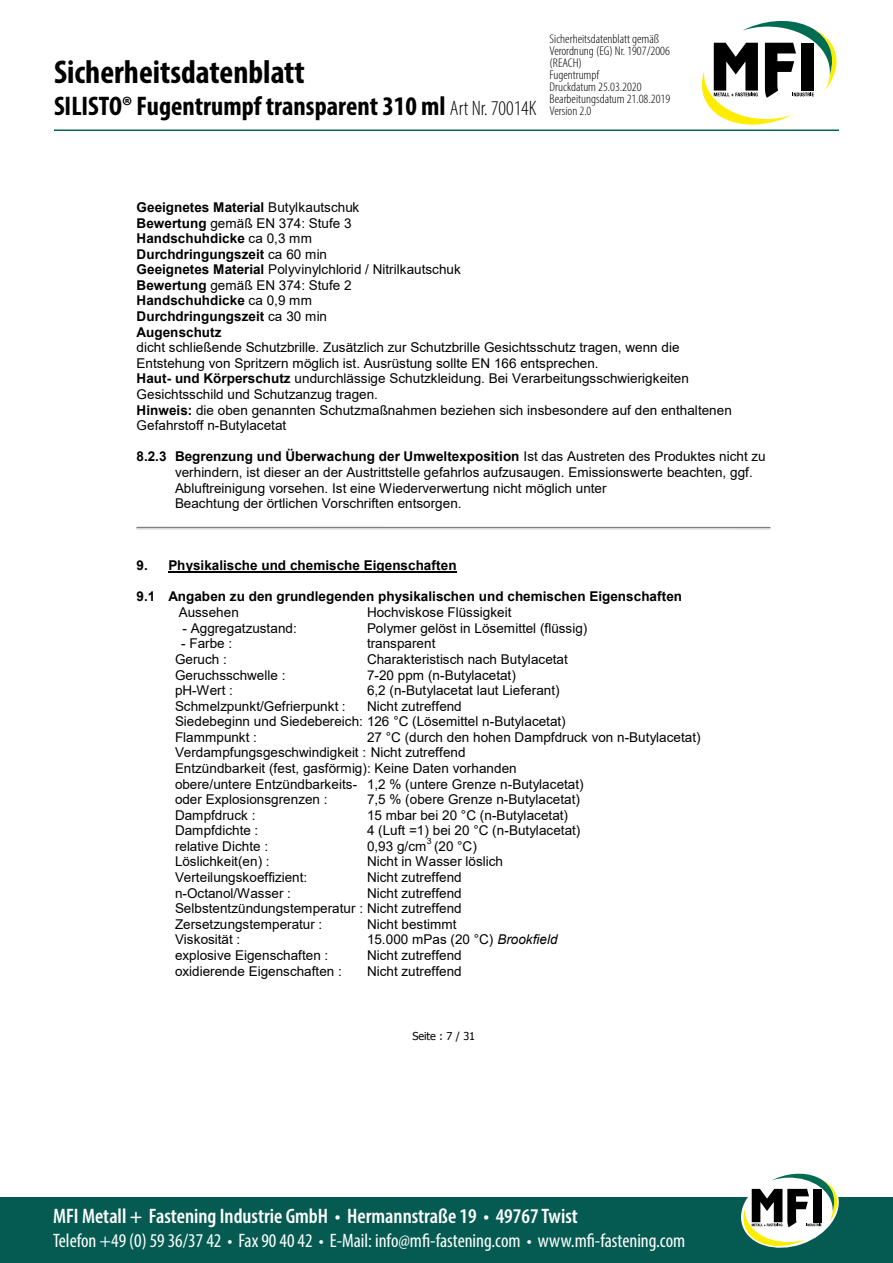
<style>
.page{position:relative;width:893px;height:1263px;background:#fff}
.page>*{position:absolute;margin:0;border:0;box-sizing:border-box;transform-origin:0 0}
.t1{font:700 condensed 33px "Myriad Pro";color:#000}
.t2{font:700 condensed 27px "Myriad Pro";color:#000}
.t3{font:600 condensed 21px "Myriad Pro";color:#fff}
.t4{font:condensed 19.5px "Myriad Pro";color:#fff}
.t5{font:13.5px/15.6px "Arial";color:#000}
.t6{font:700 13.5px/15.6px "Arial";color:#000}
.t7{font:300 condensed 12.75px/12px "Myriad Pro";color:#000;scale:1.06 1}
.t8{font:10.95px "Tahoma";letter-spacing:-.005em;color:#000}
.t9{font:8.85px "Arial";color:#000}
.s1{font-weight:300;font-size:21px}
.s2{font-weight:400}
.s3{font-weight:700}
.s4{font-style:italic}
</style>
<div class="page">
<hr style="left:54px;top:129px;width:785px;height:2px;background:#00664b">
<svg style="left:702px;top:20px;width:135px;height:105px"></svg>
<div style="left:0;top:1197px;width:893px;height:66px;background:#055b52"></div>
<svg style="left:741px;top:1173px;width:98px;height:75px"></svg>
<hr style="left:168px;top:572px;width:289px;height:1px;background:#000">
<hr style="left:136px;top:527px;width:634px;height:1px;background:#808080">
<hr style="left:136px;top:528px;width:634px;height:2px;background:#d4d4d4">
<h1 class="t1" style="left:54px;top:51px;width:252px">Sicherheitsdatenblatt</h1>
<h2 class="t2" style="left:54px;top:89px;width:484px">SILISTO® Fugentrumpf transparent 310 ml <span class="s1">Art Nr. 70014K</span></h2>
<p class="t6" style="left:137px;top:109px;width:150px">Erstellt am: 12.09.2012</p>
<p class="t7" style="left:550px;top:33px;width:115px">Sicherheitsdatenblatt gemäß<br>Verordnung (EG) Nr. 1907/2006 (REACH)<br>Fugentrumpf<br>Druckdatum 25.03.2020<br>Bearbeitungsdatum 21.08.2019<br>Version 2.0</p>
<p class="t6" style="left:137px;top:199px;width:326px">Geeignetes Material <span class="s2">Butylkautschuk<br></span>Bewertung <span class="s2">gemäß EN 374: Stufe 3<br></span>Handschuhdicke <span class="s2">ca 0,3 mm<br></span>Durchdringungszeit <span class="s2">ca 60 min<br></span>Geeignetes Material <span class="s2">Polyvinylchlorid / Nitrilkautschuk<br></span>Bewertung <span class="s2">gemäß EN 374: Stufe 2<br></span>Handschuhdicke <span class="s2">ca 0,9 mm<br></span>Durchdringungszeit <span class="s2">ca 30 min<br></span>Augenschutz</p>
<p class="t5" style="left:137px;top:340px;width:597px">dicht schließende Schutzbrille. Zusätzlich zur Schutzbrille Gesichtsschutz tragen, wenn die Entstehung von Spritzern möglich ist. Ausrüstung sollte EN 166 entsprechen.<br><span class="s3">Haut- und Körperschutz</span> undurchlässige Schutzkleidung. Bei Verarbeitungsschwierigkeiten Gesichtsschild und Schutzanzug tragen.<br><span class="s3">Hinweis:</span> die oben genannten Schutzmaßnahmen beziehen sich insbesondere auf den enthaltenen Gefahrstoff n-Butylacetat</p>
<p class="t5" style="left:175px;top:448px;width:592px;text-indent:-38px"><span class="s3">8.2.3 Begrenzung und Überwachung der Umweltexposition</span> Ist das Austreten des Produktes nicht zu verhindern, ist dieser an der Austrittstelle gefahrlos aufzusaugen. Emissionswerte beachten, ggf.<br>Abluftreinigung vorsehen. Ist eine Wiederverwertung nicht möglich unter<br>Beachtung der örtlichen Vorschriften entsorgen.</p>
<p class="t6" style="left:137px;top:558px;width:321px">9. Physikalische und chemische Eigenschaften</p>
<p class="t6" style="left:137px;top:589px;width:547px">9.1 Angaben zu den grundlegenden physikalischen und chemischen Eigenschaften</p>
<p class="t5" style="left:179px;top:605px;width:62px">Aussehen</p>
<p class="t5" style="left:182px;top:620px;width:116px">- Aggregatzustand:</p>
<p class="t5" style="left:181px;top:636px;width:53px">- Farbe :</p>
<p class="t5" style="left:367px;top:605px;width:222px">Hochviskose Flüssigkeit<br>Polymer gelöst in Lösemittel (flüssig) transparent</p>
<p class="t5" style="left:175px;top:651px;width:53px">Geruch :</p>
<p class="t5" style="left:367px;top:651px;width:202px">Charakteristisch nach Butylacetat</p>
<p class="t5" style="left:175px;top:667px;width:112px">Geruchsschwelle :</p>
<p class="t5" style="left:367px;top:667px;width:150px">7-20 ppm (n-Butylacetat)</p>
<p class="t5" style="left:175px;top:682px;width:60px">pH-Wert :</p>
<p class="t5" style="left:367px;top:682px;width:194px">6,2 (n-Butylacetat laut Lieferant)</p>
<p class="t5" style="left:175px;top:698px;width:172px">Schmelzpunkt/Gefrierpunkt :</p>
<p class="t5" style="left:175px;top:698px;width:392px;text-indent:192px">Nicht zutreffend<br>Siedebeginn und Siedebereich: 126 °C (Lösemittel n-Butylacetat)<br>Flammpunkt :</p>
<p class="t5" style="left:175px;top:729px;width:527px;text-indent:192px">27 °C (durch den hohen Dampfdruck von n-Butylacetat)<br>Verdampfungsgeschwindigkeit : Nicht zutreffend<br>Entzündbarkeit (fest, gasförmig) : Keine Daten vorhanden<br>obere/untere Entzündbarkeits-<br>oder Explosionsgrenzen :</p>
<p class="t5" style="left:367px;top:776px;width:218px">1,2 % (untere Grenze n-Butylacetat)<br>7,5 % (obere Grenze n-Butylacetat)</p>
<p class="t5" style="left:175px;top:807px;width:82px">Dampfdruck :</p>
<p class="t5" style="left:367px;top:807px;width:203px">15 mbar bei 20 °C (n-Butylacetat)</p>
<p class="t5" style="left:175px;top:823px;width:85px">Dampfdichte :</p>
<p class="t5" style="left:367px;top:823px;width:215px">4 (Luft =1) bei 20 °C (n-Butylacetat)</p>
<p class="t5" style="left:175px;top:838px;width:95px">relative Dichte :</p>
<p class="t5" style="left:367px;top:838px;width:61px">0,93 g/cm</p>
<p class="t9" style="left:427px;top:835px;width:6px">3</p>
<p class="t5" style="left:434px;top:838px;width:44px">(20 °C)</p>
<p class="t5" style="left:175px;top:854px;width:96px">Löslichkeit(en) :</p>
<p class="t5" style="left:367px;top:854px;width:137px">Nicht in Wasser löslich</p>
<p class="t5" style="left:175px;top:869px;width:134px">Verteilungskoeffizient: n-Octanol/Wasser :</p>
<p class="t5" style="left:367px;top:869px;width:96px">Nicht zutreffend</p>
<p class="t5" style="left:367px;top:885px;width:96px">Nicht zutreffend</p>
<p class="t5" style="left:175px;top:900px;width:288px">Selbstentzündungstemperatur : Nicht zutreffend</p>
<p class="t5" style="left:175px;top:916px;width:149px">Zersetzungstemperatur :</p>
<p class="t5" style="left:367px;top:916px;width:91px">Nicht bestimmt</p>
<p class="t5" style="left:175px;top:932px;width:67px">Viskosität :</p>
<p class="t5" style="left:367px;top:931px;width:192px">15.000 mPas (20 °C) <span class="s4">Brookfield</span></p>
<p class="t5" style="left:175px;top:947px;width:155px">explosive Eigenschaften :</p>
<p class="t5" style="left:367px;top:947px;width:96px">Nicht zutreffend</p>
<p class="t5" style="left:175px;top:963px;width:168px">oxidierende Eigenschaften :</p>
<p class="t5" style="left:367px;top:963px;width:96px">Nicht zutreffend</p>
<p class="t8" style="left:412px;top:1028px;width:64px">Seite : 7 / 31</p>
<h3 class="t3" style="left:53px;top:1203px;width:526px">MFI Metall + Fastening Industrie GmbH • Hermannstraße 19 • 49767 Twist</h3>
<h3 class="t4" style="left:53px;top:1228px;width:634px">Telefon +49 (0) 59 36/37 42 • Fax 90 40 42 • E-Mail: info@mfi-fastening.com • www.mfi-fastening.com</h3>
</div>
